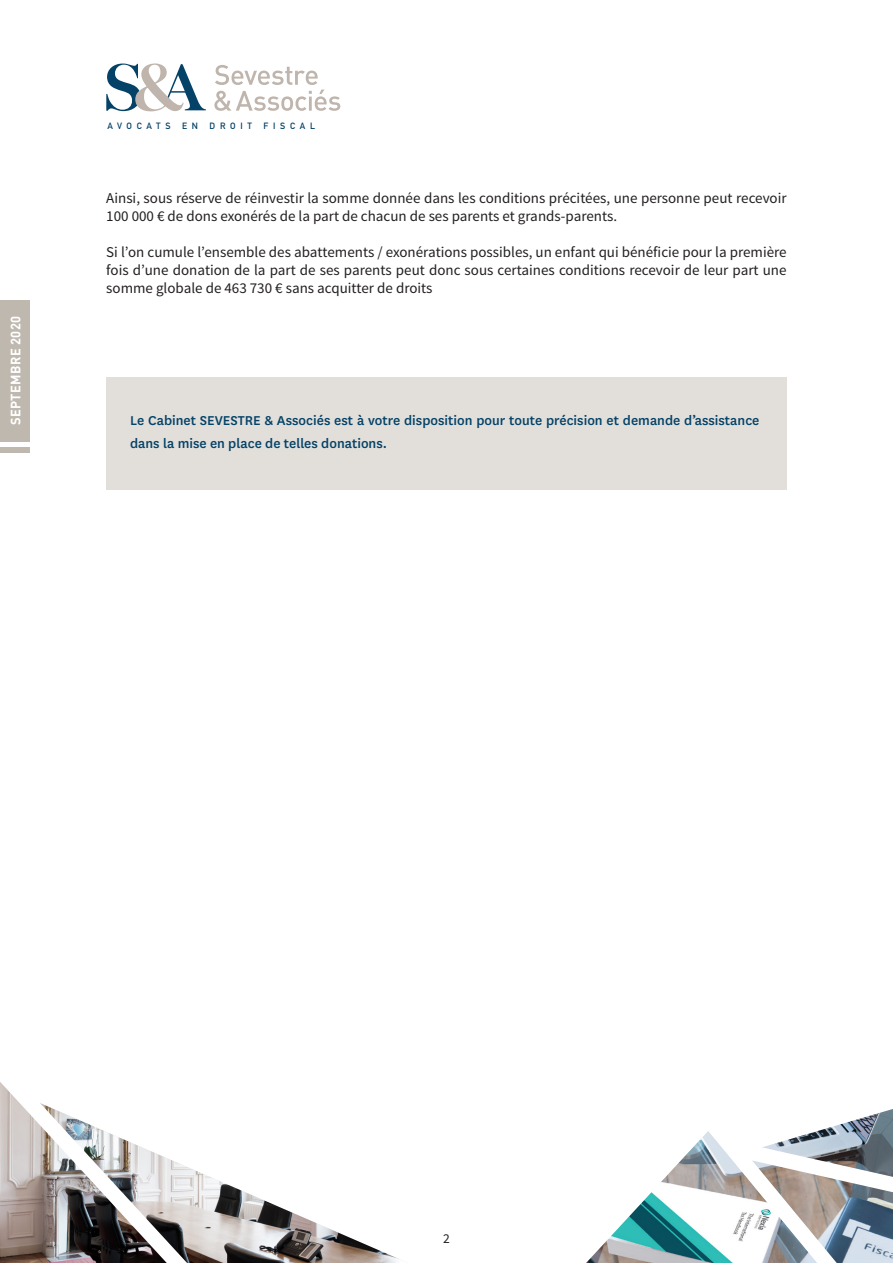
<style>
.page{position:relative;width:893px;height:1263px;background:#fff}
.page>*{position:absolute;margin:0;border:0;box-sizing:border-box;transform-origin:0 0}
.t1{font:15px/18px "Source Sans Pro";color:#231f20}
.t2{font:500 15px/22.5px "National";color:#044267}
.t3{font:700 13.5px "DIN";letter-spacing:.03em;color:#fff;scale:.95 1}
.t4{font:13.5px "Source Sans Pro";color:#231f20}
.t5{font:700 9px "DIN Alternate";letter-spacing:.525em;color:#044267}
</style>
<div class="page">
<img style="left:203px;top:1174px;width:196px;height:89px">
<svg style="left:0;top:1082px;width:203px;height:181px"></svg>
<svg style="left:586px;top:1109px;width:307px;height:154px"></svg>
<svg style="left:214px;top:65px;width:126px;height:46px"></svg>
<svg style="left:106px;top:63px;width:100px;height:48px"></svg>
<div style="left:0;top:300px;width:30px;height:141px;background:#bfb8af"></div>
<div style="left:0;top:447px;width:30px;height:5px;background:#bfb8af"></div>
<div style="left:106px;top:377px;width:681px;height:112px;background:#e2dfdb"></div>
<p class="t3" style="left:7px;top:425px;width:117px;rotate:-90deg">SEPTEMBRE 2020</p>
<p class="t5" style="left:107px;top:119px;width:65px">AVOCATS</p>
<p class="t5" style="left:182px;top:119px;width:17px">E N</p>
<p class="t5" style="left:210px;top:119px;width:44px">DROIT</p>
<p class="t5" style="left:264px;top:119px;width:53px">FISCAL</p>
<p class="t1" style="left:106px;top:189px;width:682px">Ainsi, sous réserve de réinvestir la somme donnée dans les conditions précitées, une personne peut recevoir<br>100 000 € de dons exonérés de la part de chacun de ses parents et grands-parents.</p>
<p class="t1" style="left:106px;top:243px;width:682px;text-align:justify">Si l’on cumule l’ensemble des abattements / exonérations possibles, un enfant qui bénéficie pour la première fois d’une donation de la part de ses parents peut donc sous certaines conditions recevoir de leur part une somme globale de 463 730 € sans acquitter de droits</p>
<p class="t2" style="left:130px;top:408px;width:631px">Le Cabinet SEVESTRE &amp; Associés est à votre disposition pour toute précision et demande d’assistance dans la mise en place de telles donations.</p>
<p class="t4" style="left:443px;top:1230px;width:8px">2</p>
</div>
